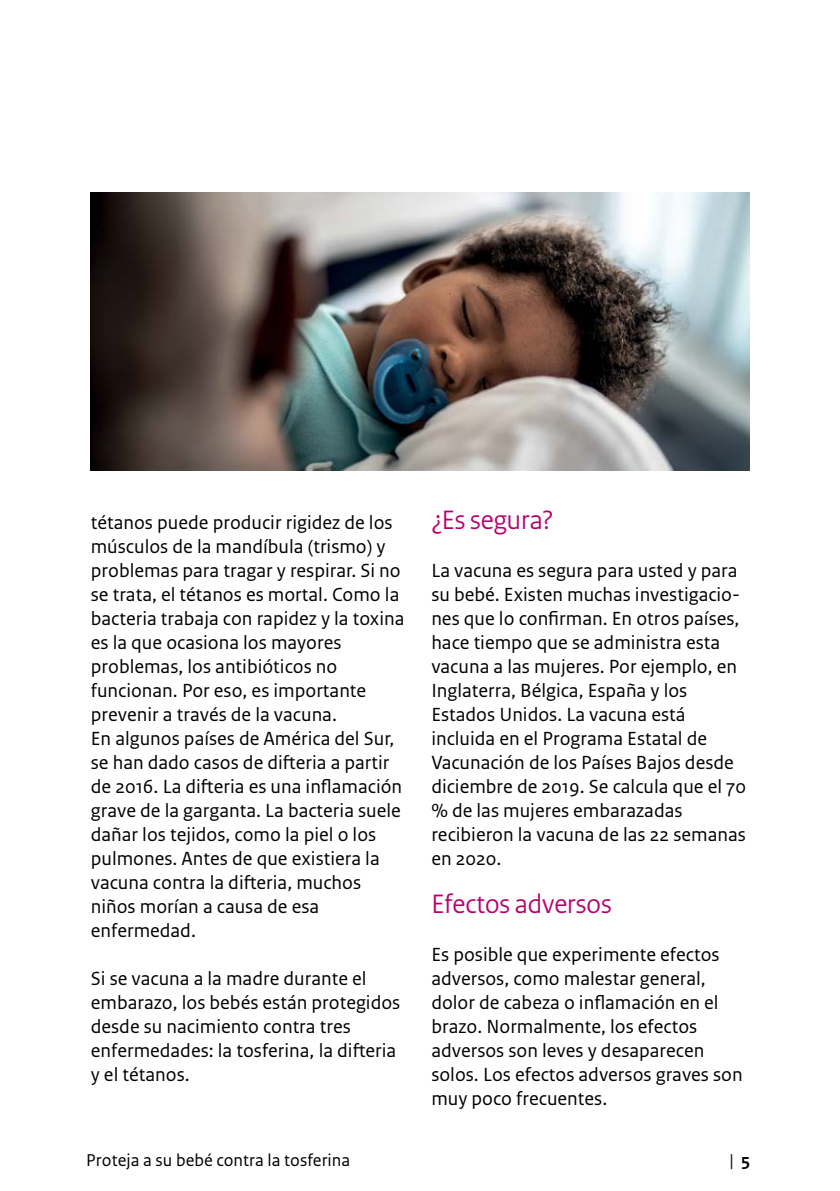
<style>
.page{position:relative;width:840px;height:1191px;background:#fff}
.page>*{position:absolute;margin:0;border:0;box-sizing:border-box;transform-origin:0 0}
._05_RIVM_Paragraafko{font:28px "Rijksoverheid Sans Heading";color:#b6006d}
._10_RIVM_Broodtekst{font:20px/24px "Rijksoverheid Sans Text";color:#000}
.t1{font:18px "Rijksoverheid Sans Text";color:#000}
.s1{font-weight:700}
</style>
<div class="page">
<img style="left:91px;top:193px;width:657px;height:278px">
<p class="_10_RIVM_Broodtekst" style="left:91px;top:511px;width:315px">tétanos puede producir rigidez de los músculos de la mandíbula (trismo) y problemas para tragar y respirar. Si no se trata, el tétanos es mortal. Como la bacteria trabaja con rapidez y la toxina es la que ocasiona los mayores problemas, los antibióticos no funcionan. Por eso, es importante prevenir a través de la vacuna.<br>En algunos países de América del Sur, se han dado casos de difteria a partir de 2016. La difteria es una inflamación grave de la garganta. La bacteria suele dañar los tejidos, como la piel o los pulmones. Antes de que existiera la vacuna contra la difteria, muchos niños morían a causa de esa enfermedad.</p>
<p class="_10_RIVM_Broodtekst" style="left:91px;top:967px;width:311px">Si se vacuna a la madre durante el embarazo, los bebés están protegidos desde su nacimiento contra tres enfermedades: la tosferina, la difteria y el tétanos.</p>
<p class="_05_RIVM_Paragraafko" style="left:431px;top:503px;width:123px">¿Es segura?</p>
<p class="_10_RIVM_Broodtekst" style="left:431px;top:559px;width:316px">La vacuna es segura para usted y para su bebé. Existen muchas investigacio&shy;nes que lo confirman. En otros países, hace tiempo que se administra esta vacuna a las mujeres. Por ejemplo, en Inglaterra, Bélgica, España y los Estados Unidos. La vacuna está incluida en el Programa Estatal de Vacunación de los Países Bajos desde diciembre de 2019. Se calcula que el 70 % de las mujeres embarazadas recibieron la vacuna de las 22 semanas en 2020.</p>
<p class="_05_RIVM_Paragraafko" style="left:431px;top:887px;width:182px">Efectos adversos</p>
<p class="_10_RIVM_Broodtekst" style="left:431px;top:943px;width:313px">Es posible que experimente efectos adversos, como malestar general, dolor de cabeza o inflamación en el brazo. Normalmente, los efectos adversos son leves y desaparecen solos. Los efectos adversos graves son muy poco frecuentes.</p>
<p class="t1" style="left:86px;top:1149px;width:265px">Proteja a su bebé contra la tosferina</p>
<p class="t1" style="left:729px;top:1149px;width:22px">| <span class="s1">5</span></p>
</div>
